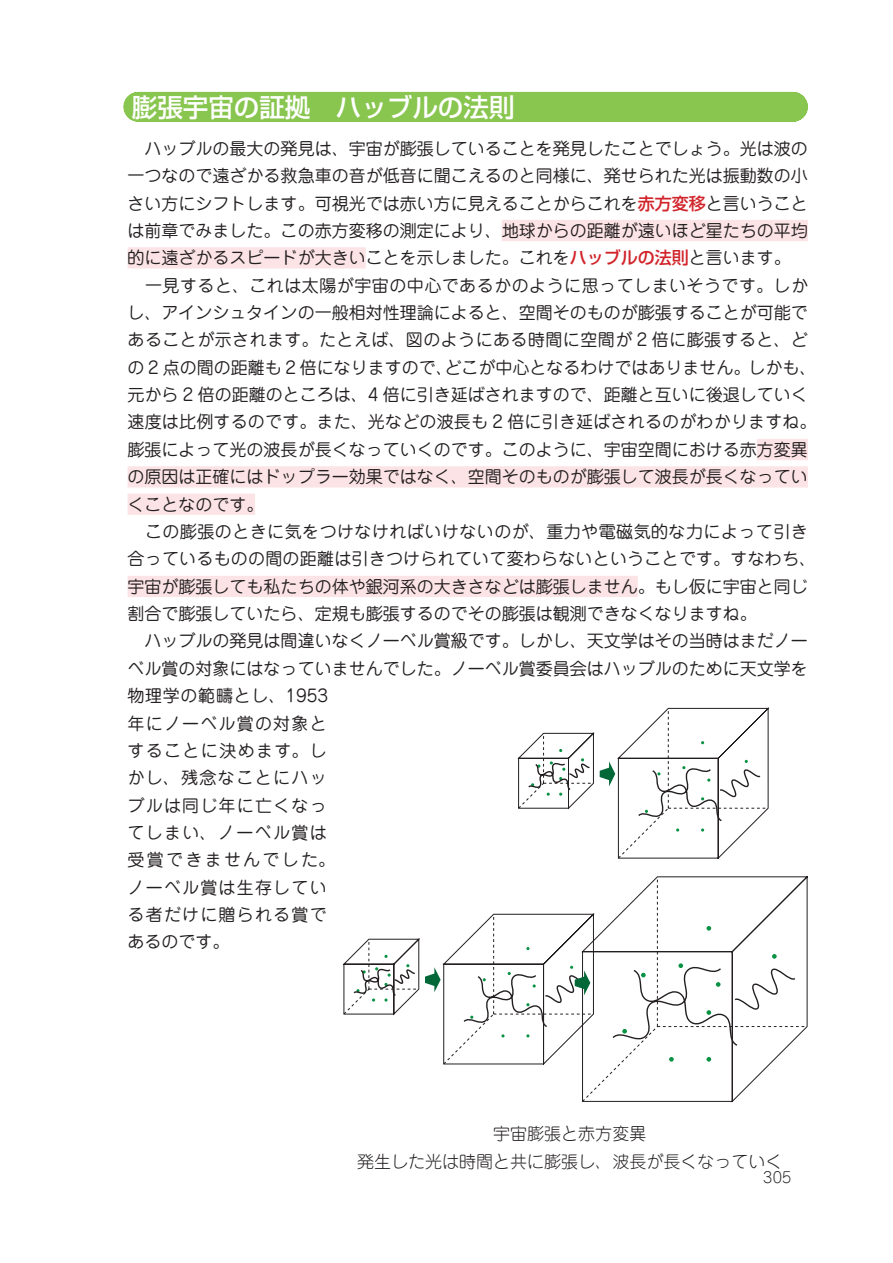
<style>
.page{position:relative;width:893px;height:1263px;background:#fff}
.page>*{position:absolute;margin:0;border:0;box-sizing:border-box;transform-origin:0 0}
.t1{font:500 25.5px "Shin Go Pro";color:#fff}
.t2{font:16.95px/27.3px "Jun 201 Pro";color:#231f20}
.t3{font:300 16.95px/27.3px "Jun 101 Pro";color:#231f20;text-align:center}
.t4{font:300 14.85px "Jun 101 Pro";color:#231f20}
.s1{font-family:"Shin Go Pro";font-weight:500;color:#d1232a}
</style>
<div class="page">
<div style="left:138px;top:92px;width:655px;height:30px;background:#89c650"></div>
<div style="left:502px;top:220px;width:306px;height:21px;background:#fce4e6"></div>
<div style="left:128px;top:247px;width:238px;height:21px;background:#fce4e6"></div>
<div style="left:757px;top:439px;width:51px;height:21px;background:#fce4e6"></div>
<div style="left:128px;top:466px;width:680px;height:21px;background:#fce4e6"></div>
<div style="left:128px;top:494px;width:127px;height:21px;background:#fce4e6"></div>
<div style="left:128px;top:576px;width:510px;height:21px;background:#fce4e6"></div>
<svg style="left:517px;top:707px;width:252px;height:153px"></svg>
<svg style="left:582px;top:876px;width:226px;height:226px"></svg>
<svg style="left:669px;top:1057px;width:5px;height:5px"></svg>
<svg style="left:706px;top:1057px;width:5px;height:5px"></svg>
<svg style="left:706px;top:926px;width:5px;height:5px"></svg>
<svg style="left:611px;top:954px;width:186px;height:93px"></svg>
<svg style="left:343px;top:913px;width:252px;height:153px"></svg>
<h1 class="t1" style="left:132px;top:86px;width:384px">膨張宇宙の証拠　ハッブルの法則</h1>
<p class="t2" style="left:128px;top:133px;width:690px">　ハッブルの最大の発見は、宇宙が膨張していることを発見したことでしょう。光は波の一つなので遠ざかる救急車の音が低音に聞こえるのと同様に、発せられた光は振動数の小さい方にシフトします。可視光では赤い方に見えることからこれを<span class="s1">赤方変移</span>と言いうことは前章でみました。この赤方変移の測定により、地球からの距離が遠いほど星たちの平均的に遠ざかるスピードが大きいことを示しました。これを<span class="s1">ハッブルの法則</span>と言います。<br>　一見すると、これは太陽が宇宙の中心であるかのように思ってしまいそうです。しかし、アインシュタインの一般相対性理論によると、空間そのものが膨張することが可能であることが示されます。たとえば、図のようにある時間に空間が 2 倍に膨張すると、どの 2 点の間の距離も 2 倍になりますので、どこが中心となるわけではありません。しかも、元から 2 倍の距離のところは、4 倍に引き延ばされますので、距離と互いに後退していく速度は比例するのです。また、光などの波長も 2 倍に引き延ばされるのがわかりますね。膨張によって光の波長が長くなっていくのです。このように、宇宙空間における赤方変異の原因は正確にはドップラー効果ではなく、空間そのものが膨張して波長が長くなっていくことなのです。<br>　この膨張のときに気をつけなければいけないのが、重力や電磁気的な力によって引き合っているものの間の距離は引きつけられていて変わらないということです。すなわち、宇宙が膨張しても私たちの体や銀河系の大きさなどは膨張しません。もし仮に宇宙と同じ割合で膨張していたら、定規も膨張するのでその膨張は観測できなくなりますね。<br>　ハッブルの発見は間違いなくノーベル賞級です。しかし、天文学はその当時はまだノーベル賞の対象にはなっていませんでした。ノーベル賞委員会はハッブルのために天文学を物理学の範疇とし、1953<br>年にノーベル賞の対象と<br>することに決めます。し<br>かし、残念なことにハッ<br>ブルは同じ年に亡くなっ<br>てしまい、ノーベル賞は<br>受賞できませんでした。<br>ノーベル賞は生存してい<br>る者だけに贈られる賞で<br>あるのです。　</p>
<p class="t3" style="left:357px;top:1118px;width:427px">宇宙膨張と赤方変異<br>発生した光は時間と共に膨張し、波長が長くなっていく</p>
<p class="t4" style="left:763px;top:1165px;width:30px">305</p>
</div>
